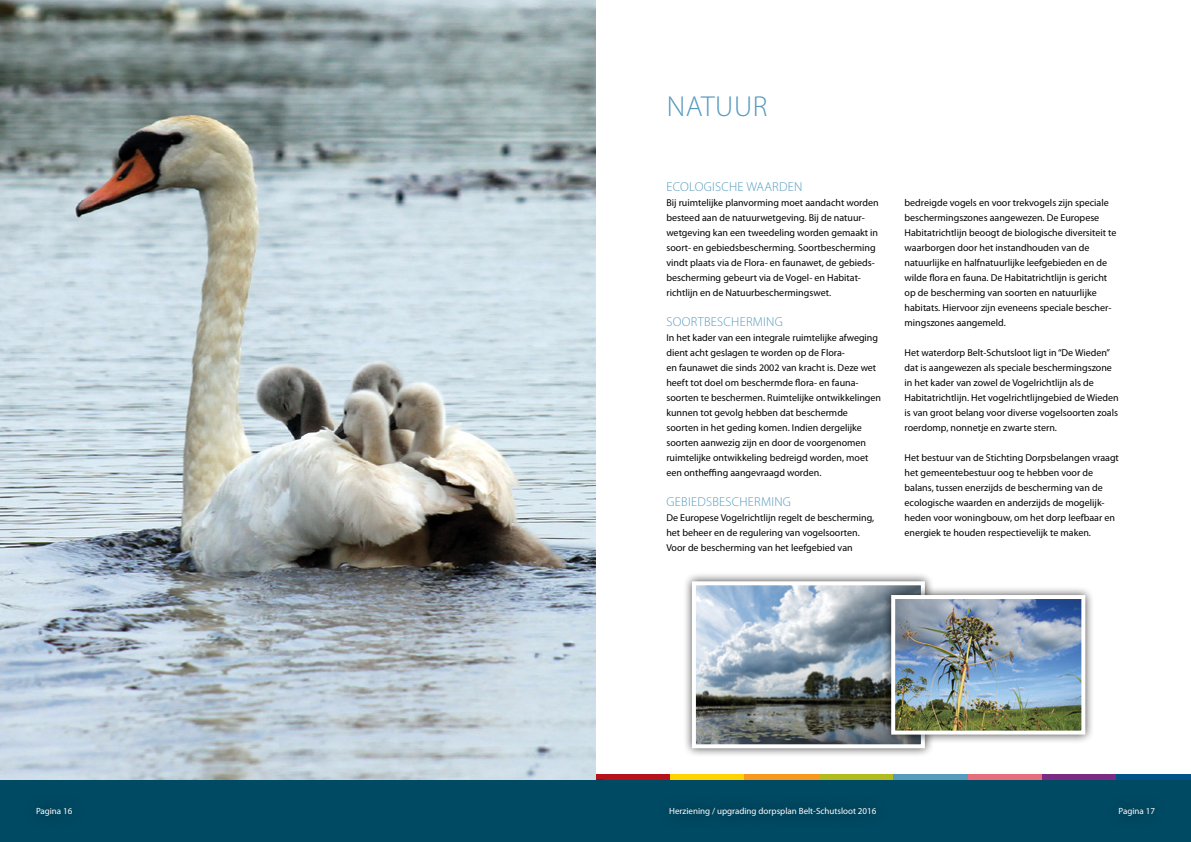
<style>
.page{position:relative;width:1191px;height:842px;background:#fff}
.page>*{position:absolute;margin:0;border:0;box-sizing:border-box;transform-origin:0 0}
.t1{font:300 29px "Myriad Pro";color:#569bbe}
.t2{font:300 13px "Myriad Pro";letter-spacing:.02em;color:#569bbe}
.t3{font:10px/15px "Myriad Pro";color:#000}
.t4{font:9px "Myriad Pro";color:#fff}
</style>
<div class="page">
<div style="left:595px;top:779px;width:596px;height:63px;background:#004a64"></div>
<div style="left:595px;top:774px;width:75px;height:5px;background:#b5121b"></div>
<div style="left:670px;top:774px;width:74px;height:5px;background:#ffd200"></div>
<div style="left:744px;top:774px;width:75px;height:5px;background:#f8971d"></div>
<div style="left:819px;top:774px;width:74px;height:5px;background:#b2bb1e"></div>
<div style="left:893px;top:774px;width:74px;height:5px;background:#569bbe"></div>
<div style="left:967px;top:774px;width:75px;height:5px;background:#e66d7b"></div>
<div style="left:1042px;top:774px;width:74px;height:5px;background:#7c2b83"></div>
<div style="left:1116px;top:774px;width:75px;height:5px;background:#005288"></div>
<div style="left:655px;top:793px;width:235px;height:37px;background:#004760"></div>
<div style="left:0;top:779px;width:604px;height:63px;background:#004a64"></div>
<img style="left:0;top:0;width:595px;height:779px">
<div style="left:682px;top:572px;width:252px;height:186px;background:#000;opacity:.75"></div>
<svg style="left:690px;top:579px;width:237px;height:171px;background:#96a1a8"></svg>
<div style="left:881px;top:585px;width:213px;height:159px;background:#000;opacity:.75"></div>
<img style="left:889px;top:593px;width:198px;height:143px">
<h1 class="t1" style="left:666px;top:90px;width:102px">NATUU R</h1>
<h2 class="t2" style="left:666px;top:179px;width:89px">ECOLOGISCHE WAARD</h2>
<h2 class="t2" style="left:787px;top:179px;width:14px">EN</h2>
<p class="t3" style="left:666px;top:195px;width:214px">Bij ruimtelijke planvorming moet aandacht worden besteed aan de natuurwetgeving. Bij de natuur&shy;wetgeving kan een tweedeling worden gemaakt in soort- en gebiedsbescherming. Soortbescherming vindt plaats via de Flora- en faunawet, de gebieds&shy;bescherming gebeurt via de Vogel- en Habitat&shy;richtlijn en de Natuurbeschermingswet.</p>
<h2 class="t2" style="left:666px;top:314px;width:104px">SOORTBESCHERMING</h2>
<p class="t3" style="left:666px;top:330px;width:216px">In het kader van een integrale ruimtelijke afweging dient acht geslagen te worden op de Flora-<br>en faunawet die sinds 2002 van kracht is. Deze wet heeft tot doel om beschermde flora- en fauna&shy;soorten te beschermen. Ruimtelijke ontwikkelingen kunnen tot gevolg hebben dat beschermde soorten in het geding komen. Indien dergelijke soorten aanwezig zijn en door de voorgenomen ruimtelijke ontwikkeling bedreigd worden, moet een ontheffing aangevraagd worden.</p>
<h2 class="t2" style="left:666px;top:494px;width:112px">GEBI EDSBESCHERMING</h2>
<p class="t3" style="left:666px;top:510px;width:209px">De Europese Vogelrichtlijn regelt de bescherming, het beheer en de regulering van vogelsoorten.<br>Voor de bescherming van het leefgebied van</p>
<p class="t3" style="left:904px;top:195px;width:213px">bedreigde vogels en voor trekvogels zijn speciale beschermingszones aangewezen. De Europese Habitatrichtlijn beoogt de biologische diversiteit te waarborgen door het instandhouden van de natuurlijke en halfnatuurlijke leefgebieden en de wilde flora en fauna. De Habitatrichtlijn is gericht op de bescherming van soorten en natuurlijke habitats. Hiervoor zijn eveneens speciale bescher&shy;mingszones aangemeld.</p>
<p class="t3" style="left:904px;top:345px;width:216px">Het waterdorp Belt-Schutsloot ligt in “De Wieden” dat is aangewezen als speciale beschermingszone in het kader van zowel de Vogelrichtlijn als de Habitatrichtlijn. Het vogelrichtlijngebied de Wieden is van groot belang voor diverse vogelsoorten zoals roerdomp, nonnetje en zwarte stern.</p>
<p class="t3" style="left:904px;top:450px;width:216px">Het bestuur van de Stichting Dorpsbelangen vraagt het gemeentebestuur oog te hebben voor de balans, tussen enerzijds de bescherming van de ecologische waarden en anderzijds de mogelijk&shy;heden voor woningbouw, om het dorp leefbaar en energiek te houden respectievelijk te maken.</p>
<p class="t4" style="left:36px;top:806px;width:38px">Pagina 16</p>
<p class="t4" style="left:669px;top:806px;width:209px">Herziening / upgrading dorpsplan Belt-Schutsloot 2016</p>
<p class="t4" style="left:1118px;top:806px;width:38px">Pagina 17</p>
</div>
